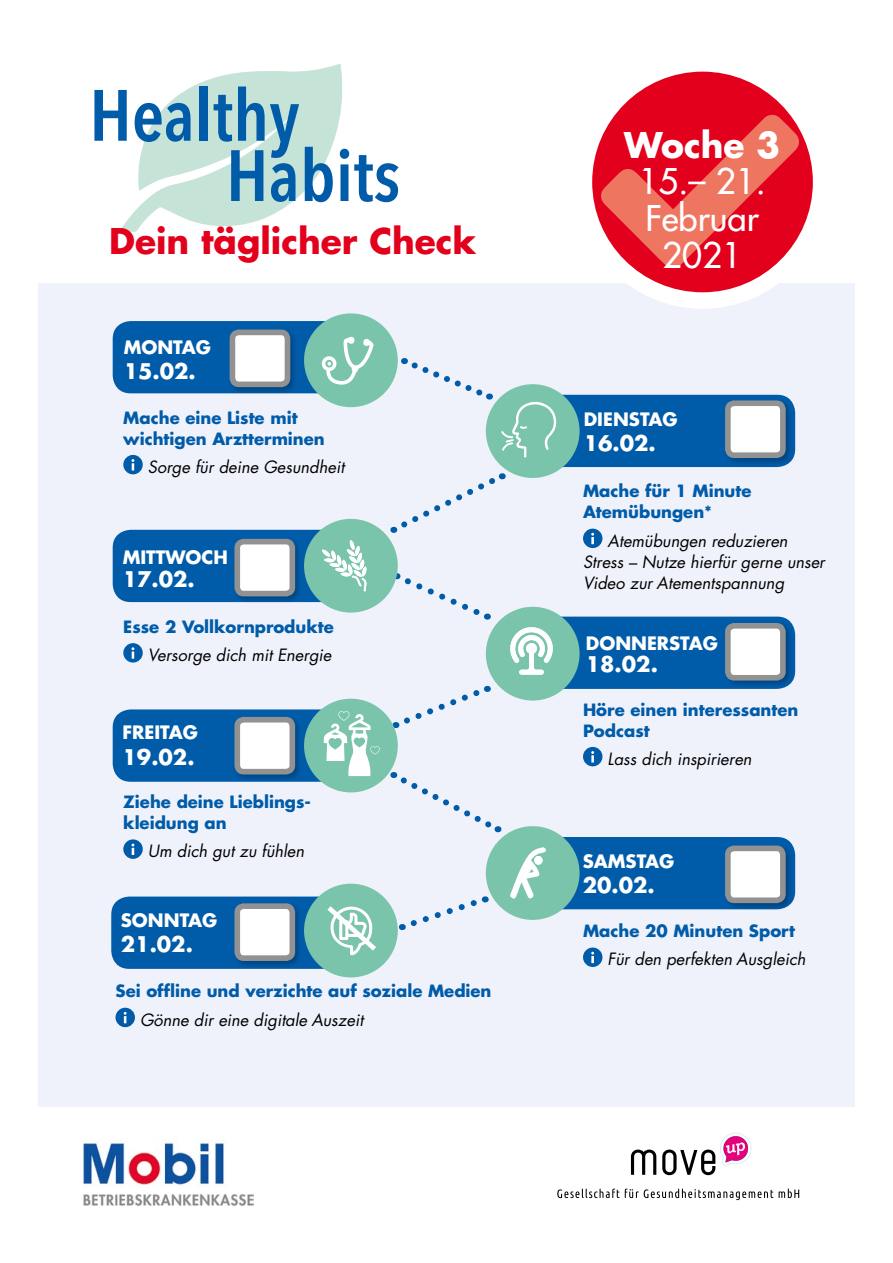
<style>
.page{position:relative;width:893px;height:1263px;background:#fff}
.page>*{position:absolute;margin:0;border:0;box-sizing:border-box;transform-origin:0 0}
.t1{font:600 71.7px/60.3px "Avenir Next Condensed";color:#005ba9}
.t2{font:700 34.5px "Futura";color:#e3001d}
.t3{font:34.5px/36.8px "Futura";color:#fff;text-align:center}
.t4{font:700 34.5px "Futura";color:#fff}
.t5{font:700 21px "Futura";color:#fff}
.t6{font:700 18px "Futura";color:#fff}
.t7{font:italic 16.5px/21px "Futura";color:#000}
.t8{font:700 16.5px/21px "Futura";color:#005ba9}
</style>
<div class="page">
<div style="left:38px;top:283px;width:817px;height:823px;background:#eff2fa"></div>
<svg style="left:396px;top:573px;width:93px;height:47px"></svg>
<svg style="left:393px;top:772px;width:107px;height:61px"></svg>
<svg style="left:395px;top:685px;width:94px;height:43px"></svg>
<svg style="left:402px;top:896px;width:84px;height:35px"></svg>
<svg style="left:557px;top:1188px;width:62px;height:10px"></svg>
<svg style="left:625px;top:1188px;width:148px;height:12px"></svg>
<svg style="left:779px;top:1188px;width:20px;height:10px"></svg>
<svg style="left:631px;top:1149px;width:25px;height:26px"></svg>
<svg style="left:662px;top:1133px;width:90px;height:42px"></svg>
<img style="left:83px;top:1139px;width:170px;height:67px">
<svg style="left:584px;top:63px;width:237px;height:238px;fill:#e3001d"></svg>
<div style="left:576px;top:55px;width:253px;height:254px;border:16px solid #fff;border-radius:50%"></div>
<svg style="left:120px;top:64px;width:223px;height:168px"></svg>
<svg style="left:600px;top:114px;width:200px;height:155px;background:#e8353e"></svg>
<svg style="left:123px;top:839px;width:20px;height:20px"></svg>
<svg style="left:132px;top:843px;width:2px;height:12px"></svg>
<div style="left:113px;top:709px;width:231px;height:73px;background:#005ba9;border-radius:18px"></div>
<div style="left:234px;top:716px;width:68px;height:65px;background:#000;opacity:.22"></div>
<div style="left:237px;top:720px;width:55px;height:52px;background:#fff;border-radius:6px"></div>
<div style="left:234px;top:717px;width:61px;height:57px;border:6px solid #919291;border-radius:6px"></div>
<div style="left:116px;top:1008px;width:19px;height:19px;background:#005ba9;border-radius:50%"></div>
<svg style="left:124px;top:1012px;width:3px;height:11px"></svg>
<div style="left:111px;top:896px;width:238px;height:73px;background:#005ba9;border-radius:18px"></div>
<div style="left:234px;top:902px;width:68px;height:66px;background:#000;opacity:.22"></div>
<div style="left:237px;top:906px;width:55px;height:52px;background:#fff;border-radius:6px"></div>
<div style="left:234px;top:903px;width:61px;height:58px;border:6px solid #919291;border-radius:6px"></div>
<svg style="left:123px;top:455px;width:20px;height:19px"></svg>
<svg style="left:132px;top:459px;width:2px;height:11px"></svg>
<div style="left:113px;top:321px;width:234px;height:72px;background:#005ba9;border-radius:18px"></div>
<div style="left:229px;top:329px;width:68px;height:65px;background:#000;opacity:.22"></div>
<div style="left:232px;top:332px;width:55px;height:52px;background:#fff;border-radius:6px"></div>
<div style="left:230px;top:330px;width:60px;height:57px;border:6px solid #919291;border-radius:6px"></div>
<div style="left:123px;top:643px;width:20px;height:19px;background:#005ba9;border-radius:50%"></div>
<svg style="left:132px;top:647px;width:2px;height:12px"></svg>
<div style="left:113px;top:530px;width:237px;height:72px;background:#005ba9;border-radius:18px"></div>
<div style="left:234px;top:538px;width:68px;height:65px;background:#000;opacity:.22"></div>
<div style="left:237px;top:542px;width:55px;height:52px;background:#fff;border-radius:6px"></div>
<div style="left:234px;top:539px;width:61px;height:57px;border:6px solid #919291;border-radius:6px"></div>
<div style="left:304px;top:519px;width:94px;height:94px;background:#7ac4ac;border-radius:50%"></div>
<div style="left:304px;top:699px;width:94px;height:93px;background:#7ac4ac;border-radius:50%"></div>
<svg style="left:404px;top:358px;width:88px;height:42px"></svg>
<svg style="left:393px;top:473px;width:111px;height:60px"></svg>
<div style="left:304px;top:313px;width:94px;height:94px;background:#7ac4ac;border-radius:50%"></div>
<div style="left:583px;top:747px;width:19px;height:19px;background:#005ba9;border-radius:50%"></div>
<svg style="left:591px;top:751px;width:3px;height:11px"></svg>
<div style="left:543px;top:617px;width:252px;height:72px;background:#005ba9;border-radius:18px"></div>
<div style="left:724px;top:622px;width:68px;height:65px;background:#000;opacity:.22"></div>
<div style="left:728px;top:626px;width:55px;height:52px;background:#fff;border-radius:6px"></div>
<div style="left:725px;top:623px;width:61px;height:57px;border:6px solid #919291;border-radius:6px"></div>
<div style="left:583px;top:947px;width:19px;height:20px;background:#005ba9;border-radius:50%"></div>
<svg style="left:591px;top:952px;width:3px;height:11px"></svg>
<div style="left:542px;top:837px;width:253px;height:72px;background:#005ba9;border-radius:18px"></div>
<div style="left:724px;top:845px;width:68px;height:65px;background:#000;opacity:.22"></div>
<div style="left:728px;top:848px;width:55px;height:52px;background:#fff;border-radius:6px"></div>
<div style="left:725px;top:845px;width:61px;height:58px;border:6px solid #919291;border-radius:6px"></div>
<div style="left:583px;top:529px;width:19px;height:19px;background:#005ba9;border-radius:50%"></div>
<svg style="left:591px;top:533px;width:3px;height:11px"></svg>
<div style="left:531px;top:395px;width:264px;height:72px;background:#005ba9;border-radius:18px"></div>
<div style="left:724px;top:400px;width:68px;height:65px;background:#000;opacity:.22"></div>
<div style="left:728px;top:403px;width:55px;height:52px;background:#fff;border-radius:6px"></div>
<div style="left:725px;top:400px;width:61px;height:58px;border:6px solid #919291;border-radius:6px"></div>
<div style="left:486px;top:607px;width:94px;height:93px;background:#7ac4ac;border-radius:50%"></div>
<div style="left:486px;top:384px;width:94px;height:94px;background:#7ac4ac;border-radius:50%"></div>
<div style="left:486px;top:826px;width:94px;height:94px;background:#7ac4ac;border-radius:50%"></div>
<div style="left:304px;top:884px;width:94px;height:93px;background:#7ac4ac;border-radius:50%"></div>
<svg style="left:321px;top:337px;width:53px;height:48px"></svg>
<svg style="left:322px;top:540px;width:45px;height:51px"></svg>
<svg style="left:510px;top:627px;width:43px;height:48px"></svg>
<svg style="left:324px;top:711px;width:56px;height:65px"></svg>
<svg style="left:510px;top:847px;width:36px;height:52px"></svg>
<svg style="left:327px;top:906px;width:49px;height:49px"></svg>
<svg style="left:501px;top:401px;width:56px;height:57px"></svg>
<h1 class="t1" style="left:226px;top:83px;width:176px;text-indent:-137px">Healthy<br>Habits</h1>
<h2 class="t2" style="left:109px;top:217px;width:369px">Dein täglicher Check</h2>
<p class="t6" style="left:124px;top:335px;width:89px">Montag</p>
<p class="t5" style="left:124px;top:357px;width:74px">15.02.</p>
<p class="t8" style="left:123px;top:406px;width:203px">Mache eine Liste mit wichtigen Arztterminen</p>
<p class="t7" style="left:148px;top:456px;width:198px">Sorge für deine Gesundheit</p>
<p class="t6" style="left:123px;top:545px;width:107px">Mittwoc h</p>
<p class="t5" style="left:123px;top:564px;width:74px">17.02.</p>
<p class="t8" style="left:123px;top:616px;width:212px">Esse 2 Vollkornprodukte</p>
<p class="t7" style="left:148px;top:644px;width:185px">Versorge dich mit Energie</p>
<p class="t6" style="left:123px;top:720px;width:77px">Freitag</p>
<p class="t5" style="left:123px;top:742px;width:74px">19.02.</p>
<p class="t8" style="left:123px;top:791px;width:189px">Ziehe deine Lieblings&shy;kleidung an</p>
<p class="t7" style="left:148px;top:840px;width:158px">Um dich gut zu fühlen</p>
<p class="t6" style="left:121px;top:908px;width:98px">Sonntag</p>
<p class="t5" style="left:121px;top:930px;width:74px">21.02.</p>
<p class="t8" style="left:116px;top:980px;width:378px">Sei offline und verzichte auf soziale Medien</p>
<p class="t7" style="left:140px;top:1009px;width:225px">Gönne dir eine digitale Auszeit</p>
<h2 class="t4" style="left:624px;top:121px;width:158px">Woche 3</h2>
<h2 class="t3" style="left:639px;top:163px;width:128px">15.– 21.<br>Februar<br>2021</h2>
<p class="t6" style="left:584px;top:407px;width:95px">Dienstag</p>
<p class="t5" style="left:584px;top:429px;width:74px">16.02.</p>
<p class="t8" style="left:583px;top:480px;width:170px">Mache für 1 Minute<br>Atemübungen*</p>
<p class="t7" style="left:583px;top:530px;width:243px;text-indent:25px">Atemübungen reduzieren<br>Stress – Nutze hierfür gerne unser<br>Video zur Atementspannung</p>
<p class="t6" style="left:586px;top:630px;width:134px">Donnerstag</p>
<p class="t5" style="left:586px;top:649px;width:74px">18.02.</p>
<p class="t8" style="left:583px;top:698px;width:217px">Höre einen interessanten<br>Podcast</p>
<p class="t7" style="left:608px;top:748px;width:146px">Lass dich inspirieren</p>
<p class="t6" style="left:583px;top:848px;width:93px">Samstag</p>
<p class="t5" style="left:583px;top:870px;width:74px">20.02.</p>
<p class="t8" style="left:583px;top:920px;width:214px">Mache 20 Minuten Sport</p>
<p class="t7" style="left:608px;top:949px;width:200px">Für den perfekten Ausgleich</p>
</div>
